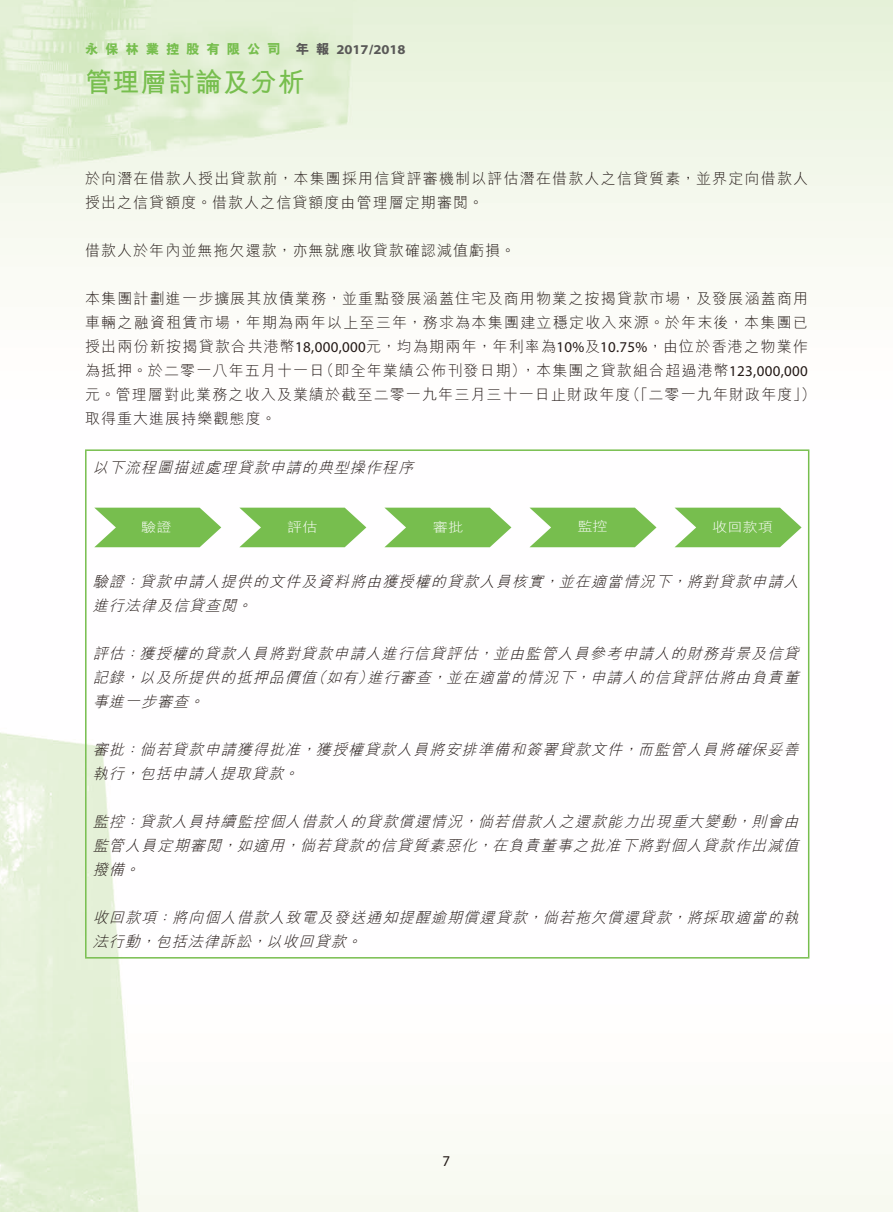
<style>
.page{position:relative;width:893px;height:1212px;background:#fff}
.page>*{position:absolute;margin:0;border:0;box-sizing:border-box;transform-origin:0 0}
.t1{font:700 27px "M Hei HK";letter-spacing:.02em;color:#77be4e}
.t2{font:italic 300 15px/24px "M Hei HK";color:#231916}
.t3{font:300 15px/24px "M Hei HK";letter-spacing:.08em;color:#231916}
.t4{font:15px "Myriad Pro";color:#231916}
.t5{font:800 13.5px "M Hei HK";color:#77be4e}
.t6{font:700 semi-expanded 13.5px "Myriad Pro";color:#595857}
.t7{font:800 13.5px "M Hei HK";color:#595857}
.t8{font:13.2px "M Hei HK Light E Ten B5 H";color:#fff;scale:1.15 1}
.s1{font-family:"Myriad Pro";font-weight:400}
</style>
<div class="page">
<img style="left:0;top:0;width:893px;height:1212px">
<hr style="left:85px;top:451px;width:2px;height:506px;background:#77be4e">
<hr style="left:85px;top:449px;width:724px;height:2px;background:#77be4e">
<hr style="left:808px;top:451px;width:1px;height:506px;background:#77be4e">
<hr style="left:85px;top:957px;width:724px;height:1px;background:#77be4e">
<svg style="left:94px;top:508px;width:127px;height:39px"></svg>
<svg style="left:239px;top:508px;width:127px;height:39px"></svg>
<svg style="left:384px;top:508px;width:127px;height:39px"></svg>
<svg style="left:529px;top:508px;width:127px;height:39px"></svg>
<svg style="left:675px;top:508px;width:126px;height:39px"></svg>
<p class="t5" style="left:85px;top:40px;width:15px">永</p>
<p class="t5" style="left:105px;top:40px;width:15px">保</p>
<p class="t5" style="left:126px;top:40px;width:15px">林</p>
<p class="t5" style="left:146px;top:40px;width:15px">業</p>
<p class="t5" style="left:166px;top:40px;width:15px">控</p>
<p class="t5" style="left:207px;top:40px;width:15px">有</p>
<p class="t5" style="left:186px;top:40px;width:15px">股</p>
<p class="t5" style="left:247px;top:40px;width:15px">公</p>
<p class="t5" style="left:227px;top:40px;width:15px">限</p>
<p class="t5" style="left:267px;top:40px;width:15px">司</p>
<p class="t7" style="left:296px;top:40px;width:35px">年報</p>
<p class="t6" style="left:336px;top:40px;width:71px">2017/2018</p>
<h1 class="t1" style="left:85px;top:63px;width:221px">管理層討論及分析</h1>
<p class="t3" style="left:85px;top:165px;width:725px">於向潛在借款人授出貸款前，本集團採用信貸評審機制以評估潛在借款人之信貸質素，並界定向借款人授出之信貸額度。借款人之信貸額度由管理層定期審閱。</p>
<p class="t3" style="left:85px;top:237px;width:432px">借款人於年內並無拖欠還款，亦無就應收貸款確認減值虧損。</p>
<p class="t3" style="left:85px;top:285px;width:725px;text-align:right">本集團計劃進一步擴展其放債業務，並重點發展涵蓋住宅及商用物業之按揭貸款市場，及發展涵蓋商用車輛之融資租賃市場，年期為兩年以上至三年，務求為本集團建立穩定收入來源。於年末後，本集團已授出兩份新按揭貸款合共港幣<span class="s1">18,000,000</span>元，均為期兩年，年利率為<span class="s1">10%</span>及<span class="s1">10.75%</span>，由位於香港之物業作，本集團之貸款組合超過港幣<span class="s1">123,000,000</span></p>
<p class="t3" style="left:319px;top:357px;width:209px">（即全年業績公佈刊發日期）</p>
<p class="t3" style="left:85px;top:357px;width:241px">為抵押。於二零一八年五月十一日</p>
<p class="t3" style="left:625px;top:381px;width:192px">（「二零一九年財政年度 (「</p>
<p class="t3" style="left:85px;top:381px;width:547px">元。管理層對此業務之收入及業績於截至二零一九年三月三十一日止財政年度取得重大進展持樂觀態度。</p>
<p class="t2" style="left:93px;top:455px;width:327px">以下流程圖描述處理貸款申請的典型操作程序</p>
<p class="t8" style="left:141px;top:518px;width:28px">驗證</p>
<p class="t8" style="left:287px;top:518px;width:28px">評估</p>
<p class="t8" style="left:433px;top:518px;width:28px">審批</p>
<p class="t8" style="left:577px;top:517px;width:28px">監控</p>
<p class="t8" style="left:712px;top:518px;width:54px">收回款項</p>
<p class="t2" style="left:140px;top:569px;width:410px">貸款申請人提供的文件及資料將由獲授權的貸款人員核實</p>
<p class="t2" style="left:686px;top:569px;width:119px">將對貸款申請人</p>
<p class="t2" style="left:559px;top:569px;width:119px">並在適當情況下</p>
<p class="t2" style="left:93px;top:569px;width:38px">驗證</p>
<p class="t2" style="left:124px;top:569px;width:22px">：</p>
<p class="t2" style="left:543px;top:569px;width:22px">，</p>
<p class="t2" style="left:671px;top:569px;width:22px">，</p>
<p class="t2" style="left:93px;top:593px;width:150px">進行法律及信貸查閱</p>
<p class="t2" style="left:237px;top:593px;width:22px">。</p>
<p class="t2" style="left:140px;top:641px;width:345px">獲授權的貸款人員將對貸款申請人進行信貸評估</p>
<p class="t2" style="left:493px;top:641px;width:312px">並由監管人員參考申請人的財務背景及信貸</p>
<p class="t2" style="left:93px;top:641px;width:38px">評估</p>
<p class="t2" style="left:124px;top:641px;width:22px">：</p>
<p class="t2" style="left:478px;top:641px;width:22px">，</p>
<p class="t2" style="left:590px;top:665px;width:216px">申請人的信貸評估將由負責董</p>
<p class="t2" style="left:311px;top:665px;width:22px">（</p>
<p class="t2" style="left:358px;top:665px;width:22px">）</p>
<p class="t2" style="left:140px;top:665px;width:298px">以及所提供的抵押品價值如有進行審查</p>
<p class="t2" style="left:446px;top:665px;width:135px">並在適當的情況下</p>
<p class="t2" style="left:93px;top:665px;width:38px">記錄</p>
<p class="t2" style="left:124px;top:665px;width:22px">，</p>
<p class="t2" style="left:431px;top:665px;width:22px">，</p>
<p class="t2" style="left:575px;top:665px;width:22px">，</p>
<p class="t2" style="left:93px;top:689px;width:102px">事進一步審查</p>
<p class="t2" style="left:188px;top:689px;width:22px">。</p>
<p class="t2" style="left:140px;top:737px;width:168px">倘若貸款申請獲得批准</p>
<p class="t2" style="left:316px;top:737px;width:313px">獲授權貸款人員將安排準備和簽署貸款文件</p>
<p class="t2" style="left:638px;top:737px;width:168px">而監管人員將確保妥善</p>
<p class="t2" style="left:93px;top:737px;width:38px">審批</p>
<p class="t2" style="left:124px;top:737px;width:22px">：</p>
<p class="t2" style="left:301px;top:737px;width:22px">，</p>
<p class="t2" style="left:623px;top:737px;width:22px">，</p>
<p class="t2" style="left:139px;top:761px;width:150px">包括申請人提取貸款</p>
<p class="t2" style="left:93px;top:761px;width:38px">執行</p>
<p class="t2" style="left:283px;top:761px;width:22px">。</p>
<p class="t2" style="left:124px;top:761px;width:22px">，</p>
<p class="t2" style="left:140px;top:809px;width:329px">貸款人員持續監控個人借款人的貸款償還情況</p>
<p class="t2" style="left:478px;top:809px;width:265px">倘若借款人之還款能力出現重大變動</p>
<p class="t2" style="left:751px;top:809px;width:54px">則會由</p>
<p class="t2" style="left:93px;top:809px;width:38px">監控</p>
<p class="t2" style="left:124px;top:809px;width:22px">：</p>
<p class="t2" style="left:462px;top:809px;width:22px">，</p>
<p class="t2" style="left:736px;top:809px;width:22px">，</p>
<p class="t2" style="left:300px;top:833px;width:184px">倘若貸款的信貸質素惡化</p>
<p class="t2" style="left:492px;top:833px;width:313px">在負責董事之批准下將對個人貸款作出減值</p>
<p class="t2" style="left:124px;top:833px;width:104px;text-indent:-31px">監管人員定期審閱。</p>
<p class="t2" style="left:237px;top:833px;width:54px">如適用</p>
<p class="t2" style="left:221px;top:833px;width:22px">，</p>
<p class="t2" style="left:284px;top:833px;width:22px">，</p>
<p class="t2" style="left:477px;top:833px;width:22px">，</p>
<p class="t2" style="left:93px;top:857px;width:38px">撥備</p>
<p class="t2" style="left:172px;top:905px;width:362px">將向個人借款人致電及發送通知提醒逾期償還貸款</p>
<p class="t2" style="left:542px;top:905px;width:135px">倘若拖欠償還貸款</p>
<p class="t2" style="left:686px;top:905px;width:119px">將採取適當的執</p>
<p class="t2" style="left:93px;top:905px;width:70px">收回款項</p>
<p class="t2" style="left:157px;top:905px;width:22px">：</p>
<p class="t2" style="left:527px;top:905px;width:22px">，</p>
<p class="t2" style="left:671px;top:905px;width:22px">，</p>
<p class="t2" style="left:266px;top:929px;width:86px">以收回貸款</p>
<p class="t2" style="left:156px;top:929px;width:102px">包括法律訴訟</p>
<p class="t2" style="left:93px;top:929px;width:54px">法行動</p>
<p class="t2" style="left:346px;top:929px;width:22px">。</p>
<p class="t2" style="left:140px;top:929px;width:22px">，</p>
<p class="t2" style="left:251px;top:929px;width:22px">，</p>
<p class="t4" style="left:443px;top:1151px;width:9px">7</p>
</div>
